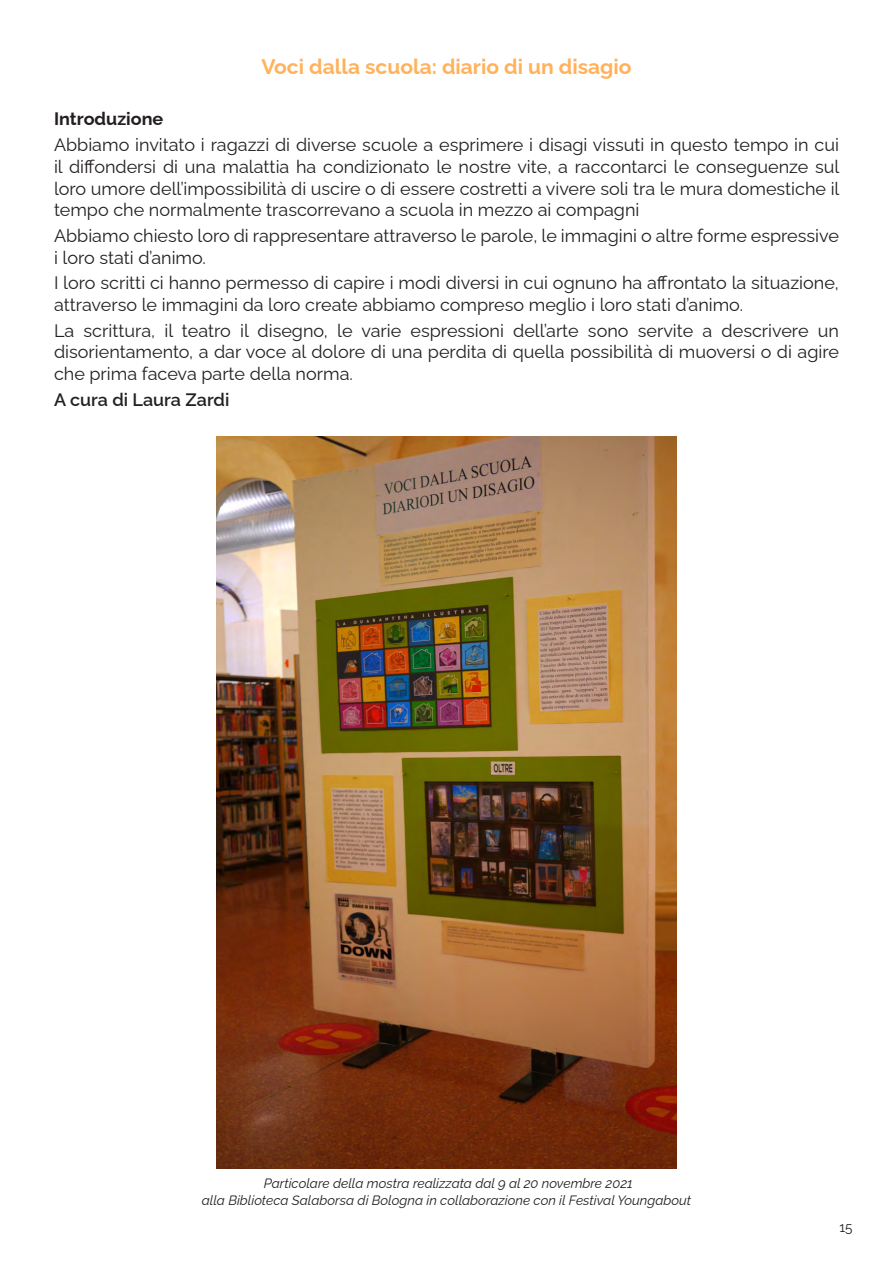
<style>
.page{position:relative;width:893px;height:1263px;background:#fff}
.page>*{position:absolute;margin:0;border:0;box-sizing:border-box;transform-origin:0 0}
.t1{font:700 21px "Raleway";color:#ffb25b}
.t2{font:18px/21.6px "Raleway";color:#231f20;text-align:justify}
.t3{font:600 18px "Raleway";color:#231f20}
.t4{font:700 18px "Raleway";color:#231f20}
.t5{font:italic 13.5px/16.2px "Raleway";color:#231f20;text-align:center}
.t6{font:13.5px "Raleway";color:#231f20}
</style>
<div class="page">
<img style="left:216px;top:436px;width:461px;height:732px">
<p class="t1" style="left:261px;top:50px;width:372px">Voci dalla scuola: diario di un disagio</p>
<p class="t4" style="left:54px;top:105px;width:111px">Introduzione</p>
<p class="t2" style="left:54px;top:132px;width:787px">Abbiamo invitato i ragazzi di diverse scuole a esprimere i disagi vissuti in questo tempo in cui il diffondersi di una malattia ha condizionato le nostre vite, a raccontarci le conseguenze sul loro umore dell’impossibilità di uscire o di essere costretti a vivere soli tra le mura domestiche il tempo che normalmente trascorrevano a scuola in mezzo ai compagni</p>
<p class="t2" style="left:54px;top:223px;width:786px">Abbiamo chiesto loro di rappresentare attraverso le parole, le immagini o altre forme espressive i loro stati d’animo.</p>
<p class="t2" style="left:54px;top:270px;width:786px">I loro scritti ci hanno permesso di capire i modi diversi in cui ognuno ha affrontato la situazione, attraverso le immagini da loro create abbiamo compreso meglio i loro stati d’animo.</p>
<p class="t2" style="left:54px;top:318px;width:786px">La scrittura, il teatro il disegno, le varie espressioni dell’arte sono servite a descrivere un disorientamento, a dar voce al dolore di una perdita di quella possibilità di muoversi o di agire che prima faceva parte della norma.</p>
<p class="t3" style="left:54px;top:385px;width:177px">A cura di Laura Zardi</p>
<p class="t5" style="left:202px;top:1174px;width:491px">Particolare della mostra realizzata dal 9 al 20 novembre 2021<br>alla Biblioteca Salaborsa di Bologna in collaborazione con il Festival Youngabout</p>
<p class="t6" style="left:839px;top:1216px;width:15px">15</p>
</div>
